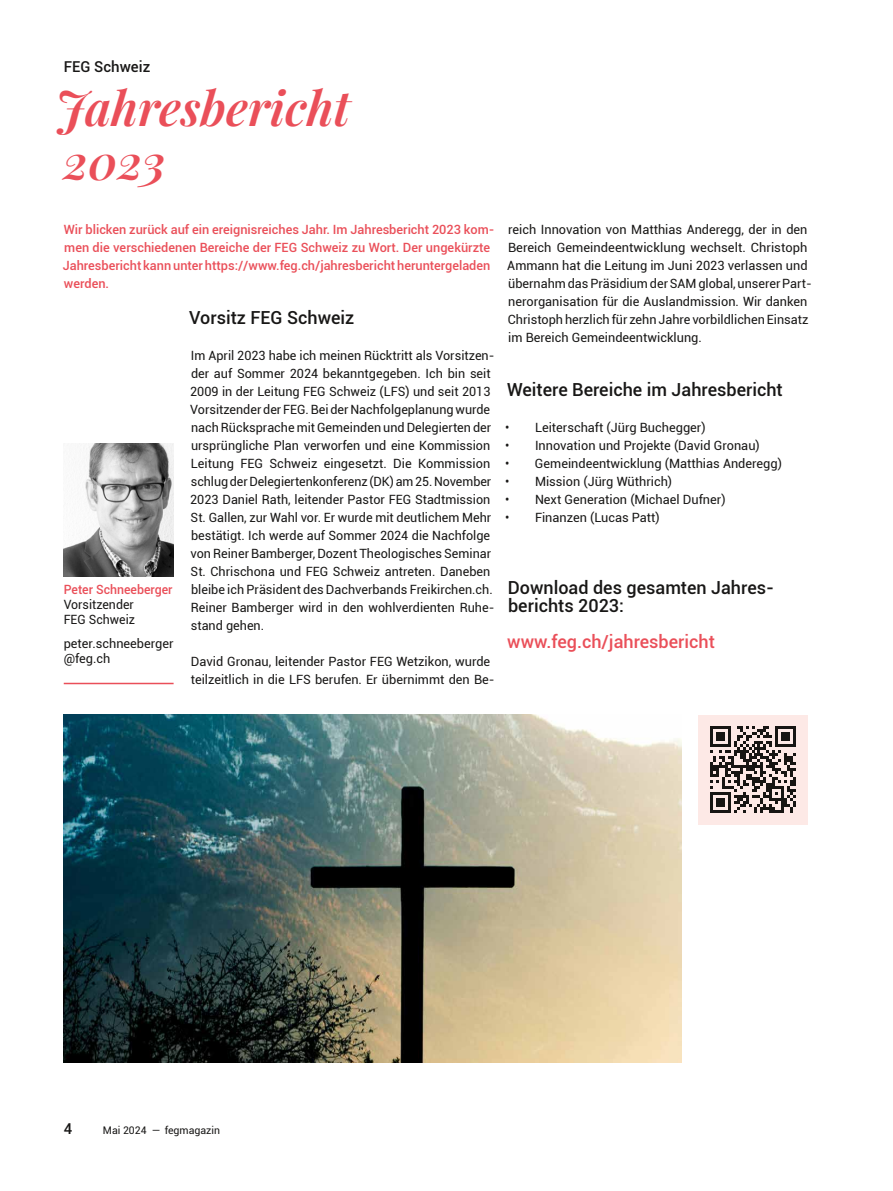
<style>
.page{position:relative;width:893px;height:1191px;background:#fff}
.page>*{position:absolute;margin:0;border:0;box-sizing:border-box;transform-origin:0 0}
.t1{font:italic 600 48px/54px "Playfair Display";color:#ea4f59}
.t2{font:500 18px/18px "Roboto";color:#181716}
.t3{font:500 18px "Roboto";color:#ea4f59}
.t4{font:500 15px "Roboto";color:#181716}
.t5{font:12.75px/18px "Roboto";color:#181716}
.t6{font:500 12.75px/18px "Roboto";color:#ea4f59}
.t7{font:10.5px "Roboto";color:#181716}
</style>
<div class="page">
<img style="left:64px;top:714px;width:617px;height:348px">
<img style="left:64px;top:443px;width:110px;height:133px">
<hr style="left:64px;top:683px;width:110px;height:1px;background:#ea4f59">
<div style="left:698px;top:714px;width:110px;height:110px;background:#fde9e6"></div>
<svg style="left:710px;top:726px;width:86px;height:86px"></svg>
<p class="t4" style="left:64px;top:56px;width:88px">FEG Schweiz</p>
<h1 class="t1" style="left:55px;top:77px;width:297px">Jahresbericht<br>2023</h1>
<p class="t6" style="left:63px;top:220px;width:433px">Wir blicken zurück auf ein ereignisreiches Jahr. Im Jahresbericht 2023 kom&shy;men die verschiedenen Bereiche der FEG Schweiz zu Wort. Der ungekürzte Jahresbericht kann unter https://www.feg.ch/jahresbericht heruntergeladen werden.</p>
<h2 class="t2" style="left:189px;top:308px;width:167px">Vorsitz FEG Schweiz</h2>
<p class="t5" style="left:190px;top:346px;width:306px">Im April 2023 habe ich meinen Rücktritt als Vorsitzen&shy;der auf Sommer 2024 bekanntgegeben. Ich bin seit 2009 in der Leitung FEG Schweiz (LFS) und seit 2013<br>Vorsitzender der FEG. Bei der Nachfolgeplanung wurde nach Rücksprache mit Gemeinden und Delegierten der ursprüngliche Plan verworfen und eine Kommission Leitung FEG Schweiz eingesetzt. Die Kommission schlug der Delegiertenkonferenz (DK) am 25. November 2023 Daniel Rath, leitender Pastor FEG Stadtmission St. Gallen, zur Wahl vor. Er wurde mit deutlichem Mehr bestätigt. Ich werde auf Sommer 2024 die Nachfolge von Reiner Bamberger, Dozent Theologisches Seminar St. Chrischona und FEG Schweiz antreten. Daneben bleibe ich Präsident des Dachverbands Freikirchen.ch.<br>Reiner Bamberger wird in den wohlverdienten Ruhe&shy;stand gehen.</p>
<p class="t5" style="left:191px;top:652px;width:305px">David Gronau, leitender Pastor FEG Wetzikon, wurde teilzeitlich in die LFS berufen. Er übernimmt den Be-</p>
<p class="t6" style="left:64px;top:580px;width:110px">Peter Schneeberger</p>
<p class="t5" style="left:64px;top:596px;width:73px;line-height:15px">Vorsitzender<br>FEG Schweiz</p>
<p class="t5" style="left:64px;top:635px;width:111px;line-height:15px">peter.schneeberger @feg.ch</p>
<p class="t5" style="left:507px;top:220px;width:306px">reich Innovation von Matthias Anderegg, der in den Bereich Gemeindeentwicklung wechselt. Christoph Ammann hat die Leitung im Juni 2023 verlassen und übernahm das Präsidium der SAM global, unserer Part&shy;nerorganisation für die Auslandmission. Wir danken Christoph herzlich für zehn Jahre vorbildlichen Einsatz im Bereich Gemeindeentwicklung.</p>
<h2 class="t2" style="left:507px;top:380px;width:277px">Weitere Bereiche im Jahresbericht</h2>
<p class="t5" style="left:505px;top:418px;width:202px">• Leiterschaft (Jürg Buchegger)</p>
<p class="t5" style="left:505px;top:436px;width:256px">• Innovation und Projekte (David Gronau)</p>
<p class="t5" style="left:505px;top:454px;width:279px">• Gemeindeentwicklung (Matthias Anderegg)</p>
<p class="t5" style="left:505px;top:472px;width:169px">• Mission (Jürg Wüthrich)</p>
<p class="t5" style="left:505px;top:490px;width:222px">• Next Generation (Michael Dufner)</p>
<p class="t5" style="left:505px;top:508px;width:156px">• Finanzen (Lucas Patt)</p>
<h2 class="t2" style="left:508px;top:578px;width:268px">Download des gesamten Jahres&shy;berichts 2023:</h2>
<h2 class="t3" style="left:507px;top:629px;width:209px">www.feg.ch/jahresbericht</h2>
<p class="t4" style="left:64px;top:1118px;width:10px">4</p>
<p class="t7" style="left:103px;top:1123px;width:119px">Mai 2024 — fegmagazin</p>
</div>
